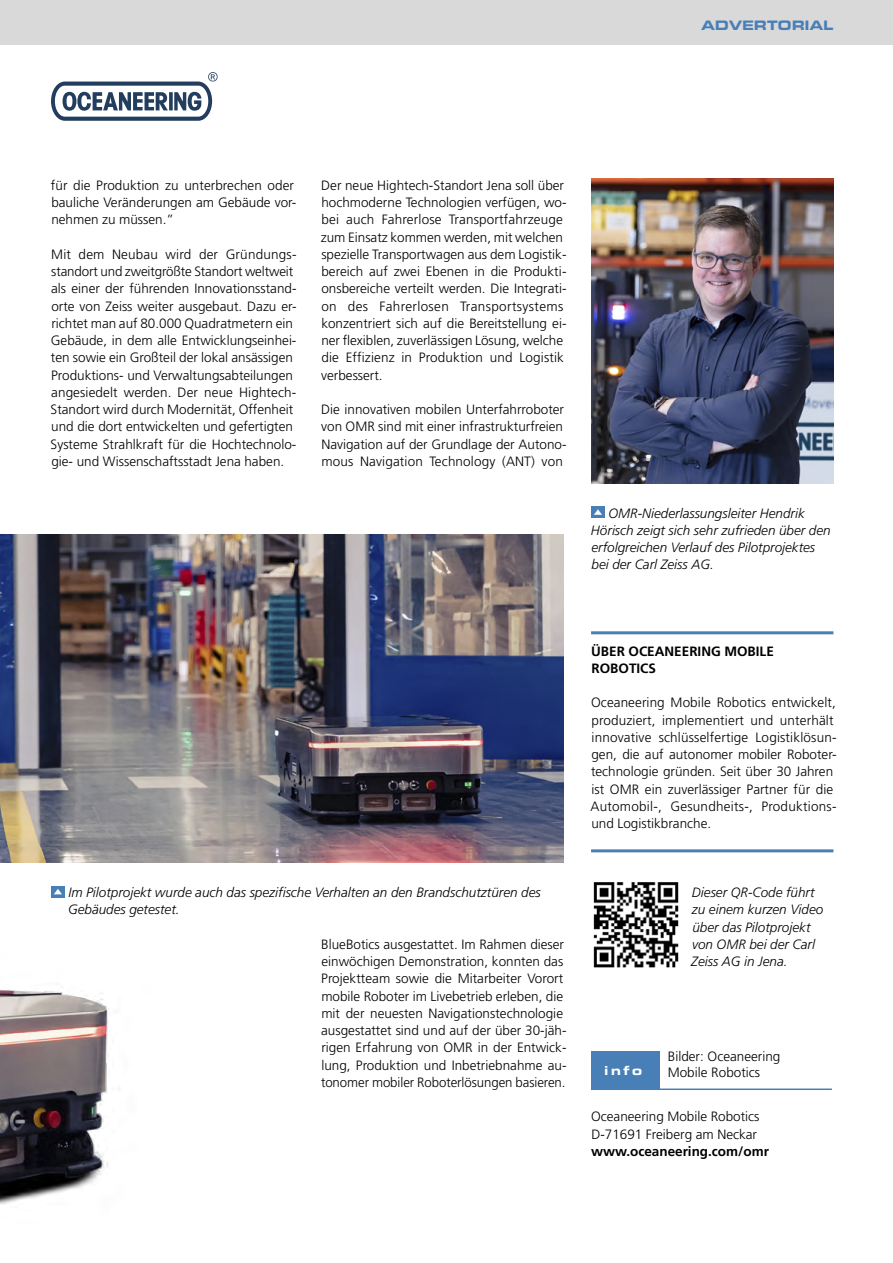
<style>
.page{position:relative;width:893px;height:1263px;background:#fff}
.page>*{position:absolute;margin:0;border:0;box-sizing:border-box;transform-origin:0 0}
.t1{font:700 expanded 14.1px "Eurostile SB";letter-spacing:.03em;color:#487fb7;scale:.95 1}
.Fließtext{font:300 13.5px/17.2px "Frutiger LT Std";color:#000}
.BU{font:italic 300 13.5px/17.2px "Frutiger LT Std";color:#000}
.Bildunterschrift{font:300 13.5px "Frutiger LT Std";color:#000}
.Fließtext-2{font:700 13.5px/17.2px "Frutiger LT Std";color:#000}
.Bildunterschrift-2{font:700 13.5px "Frutiger LT Std";color:#000}
.Info{font:700 expanded 13.5px "Eurostile SB";color:#fff}
</style>
<div class="page">
<div style="left:0;top:0;width:893px;height:45px;background:#d9d9d9"></div>
<div style="left:591px;top:506px;width:14px;height:12px;background:#487fb7"></div>
<svg style="left:594px;top:509px;width:8px;height:6px"></svg>
<hr style="left:591px;top:631px;width:242px;height:3px;background:#487fb7">
<hr style="left:591px;top:849px;width:242px;height:3px;background:#487fb7">
<div style="left:591px;top:1051px;width:68px;height:38px;background:#487fb7"></div>
<hr style="left:591px;top:1088px;width:68px;height:2px;background:#487fb7">
<hr style="left:659px;top:1088px;width:173px;height:2px;background:#487fb7">
<img style="left:0;top:862px;width:238px;height:343px">
<img style="left:591px;top:178px;width:242px;height:305px">
<img style="left:0;top:535px;width:563px;height:327px">
<img style="left:593px;top:882px;width:86px;height:86px">
<svg style="left:51px;top:72px;width:167px;height:49px"></svg>
<p class="t1" style="left:701px;top:17px;width:140px">ADVERTORIAL</p>
<p class="Fließtext" style="left:51px;top:177px;width:247px">für die Produktion zu unterbrechen oder bauliche Veränderungen am Gebäude vor&shy;nehmen zu müssen.”</p>
<p class="Fließtext" style="left:51px;top:246px;width:247px">Mit dem Neubau wird der Gründungs&shy;standort und zweitgrößte Standort weltweit als einer der führenden Innovationsstand&shy;orte von Zeiss weiter ausgebaut. Dazu er&shy;richtet man auf 80.000 Quadratmetern ein Gebäude, in dem alle Entwicklungseinhei&shy;ten sowie ein Großteil der lokal ansässigen Produktions- und Verwaltungsabteilungen angesiedelt werden. Der neue Hightech-Standort wird durch Modernität, Offenheit und die dort entwickelten und gefertigten Systeme Strahlkraft für die Hochtechnolo&shy;gie- und Wissenschaftsstadt Jena haben.</p>
<p class="Fließtext" style="left:321px;top:177px;width:247px">Der neue Hightech-Standort Jena soll über hochmoderne Technologien verfügen, wo&shy;bei auch Fahrerlose Transportfahrzeuge zum Einsatz kommen werden, mit welchen spezielle Transportwagen aus dem Logistik&shy;bereich auf zwei Ebenen in die Produkti&shy;onsbereiche verteilt werden. Die Integrati&shy;on des Fahrerlosen Transportsystems konzentriert sich auf die Bereitstellung ei&shy;ner flexiblen, zuverlässigen Lösung, welche die Effizienz in Produktion und Logistik verbessert.</p>
<p class="Fließtext" style="left:321px;top:401px;width:247px">Die innovativen mobilen Unterfahrroboter von OMR sind mit einer infrastrukturfreien Navigation auf der Grundlage der Autono&shy;mous Navigation Technology (ANT) von</p>
<p class="BU" style="left:591px;top:504px;width:241px;text-indent:17px">OMR-Niederlassungsleiter Hendrik Hörisch zeigt sich sehr zufrieden über den erfolgreichen Verlauf des Pilotprojektes bei der Carl Zeiss AG.</p>
<p class="BU" style="left:68px;top:884px;width:474px">Im Pilotprojekt wurde auch das spezifische Verhalten an den Brandschutztüren des<br>Gebäudes getestet.</p>
<p class="Fließtext" style="left:321px;top:936px;width:247px">BlueBotics ausgestattet. Im Rahmen dieser einwöchigen Demonstration, konnten das Projektteam sowie die Mitarbeiter Vorort mobile Roboter im Livebetrieb erleben, die mit der neuesten Navigationstechnologie ausgestattet sind und auf der über 30-jäh&shy;rigen Erfahrung von OMR in der Entwick&shy;lung, Produktion und Inbetriebnahme au&shy;tonomer mobiler Roboterlösungen basieren.</p>
<p class="Fließtext-2" style="left:591px;top:642px;width:184px">ÜBER OCEANEERING MOBILE<br>ROBOTICS</p>
<p class="Fließtext" style="left:590px;top:694px;width:248px">Oceaneering Mobile Robotics entwickelt, produziert, implementiert und unterhält innovative schlüsselfertige Logistiklösun&shy;gen, die auf autonomer mobiler Roboter&shy;technologie gründen. Seit über 30 Jahren ist OMR ein zuverlässiger Partner für die Automobil-, Gesundheits-, Produktions&shy;und Logistikbranche.</p>
<p class="BU" style="left:691px;top:884px;width:134px">Dieser QR-Code führt zu einem kurzen Video über das Pilotprojekt von OMR bei der Carl<br>Zeiss AG in Jena.</p>
<p class="Fließtext" style="left:668px;top:1048px;width:114px;line-height:16.2px">Bilder: Oceaneering<br>Mobile Robotics</p>
<p class="Bildunterschrift" style="left:591px;top:1109px;width:170px">Oceaneering Mobile Robotics</p>
<p class="Bildunterschrift" style="left:591px;top:1126px;width:167px">D-71691 Freiberg am Neckar</p>
<p class="Bildunterschrift-2" style="left:591px;top:1143px;width:179px">www.oceaneering.com/omr</p>
<p class="Info" style="left:605px;top:1063px;width:39px">info</p>
</div>
